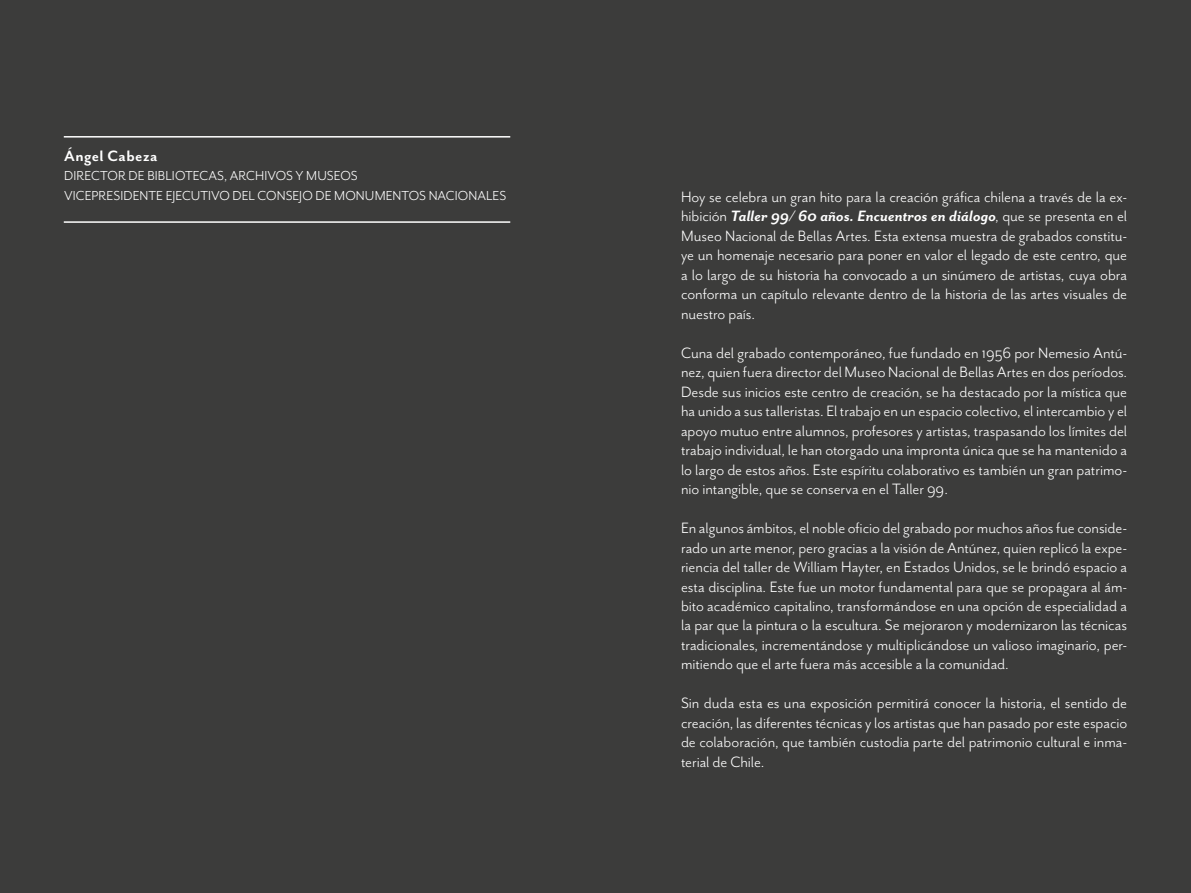
<style>
.page{position:relative;width:1191px;height:893px;background:#3c3c3b}
.page>*{position:absolute;margin:0;border:0;box-sizing:border-box;transform-origin:0 0}
.t1{font:17.25px/19.5px "Mr Eaves San OT";letter-spacing:-.005em;color:#fff;text-align:justify}
.t2{font:700 17.25px "Mr Eaves San OT";letter-spacing:.025em;color:#fff}
.t3{font:15px/19.5px "Mr Eaves San OT";letter-spacing:.005em;color:#fff}
.s1{font-weight:700;font-style:italic}
</style>
<div class="page">
<hr style="left:64px;top:136px;width:446px;height:2px;background:#fff">
<hr style="left:64px;top:221px;width:446px;height:2px;background:#fff">
<p class="t2" style="left:64px;top:146px;width:95px">Ángel Cabeza</p>
<p class="t3" style="left:64px;top:166px;width:444px">DIRECTOR DE BIBLIOTECAS, ARCHIVOS Y MUSEOS<br>VICEPRESIDENTE EJECUTIVO DEL CONSEJO DE MONUMENTOS NACIONALES</p>
<p class="t1" style="left:681px;top:187px;width:448px">Hoy se celebra un gran hito para la creación gráfica chilena a través de la ex&shy;hibición <span class="s1">Taller 99/ 60 años. Encuentros en diálogo</span>, que se presenta en el Museo Nacional de Bellas Artes. Esta extensa muestra de grabados constitu&shy;ye un homenaje necesario para poner en valor el legado de este centro, que a lo largo de su historia ha convocado a un sinúmero de artistas, cuya obra conforma un capítulo relevante dentro de la historia de las artes visuales de nuestro país.</p>
<p class="t1" style="left:681px;top:343px;width:448px">Cuna del grabado contemporáneo, fue fundado en 1956 por Nemesio Antú&shy;nez, quien fuera director del Museo Nacional de Bellas Artes en dos períodos.<br>Desde sus inicios este centro de creación, se ha destacado por la mística que ha unido a sus talleristas. El trabajo en un espacio colectivo, el intercambio y el apoyo mutuo entre alumnos, profesores y artistas, traspasando los límites del trabajo individual, le han otorgado una impronta única que se ha mantenido a lo largo de estos años. Este espíritu colaborativo es también un gran patrimo&shy;nio intangible, que se conserva en el Taller 99.</p>
<p class="t1" style="left:681px;top:518px;width:448px">En algunos ámbitos, el noble oficio del grabado por muchos años fue conside&shy;rado un arte menor, pero gracias a la visión de Antúnez, quien replicó la expe&shy;riencia del taller de William Hayter, en Estados Unidos, se le brindó espacio a esta disciplina. Este fue un motor fundamental para que se propagara al ám&shy;bito académico capitalino, transformándose en una opción de especialidad a la par que la pintura o la escultura. Se mejoraron y modernizaron las técnicas tradicionales, incrementándose y multiplicándose un valioso imaginario, per&shy;mitiendo que el arte fuera más accesible a la comunidad.</p>
<p class="t1" style="left:681px;top:694px;width:448px">Sin duda esta es una exposición permitirá conocer la historia, el sentido de creación, las diferentes técnicas y los artistas que han pasado por este espacio de colaboración, que también custodia parte del patrimonio cultural e inma&shy;terial de Chile.</p>
</div>
